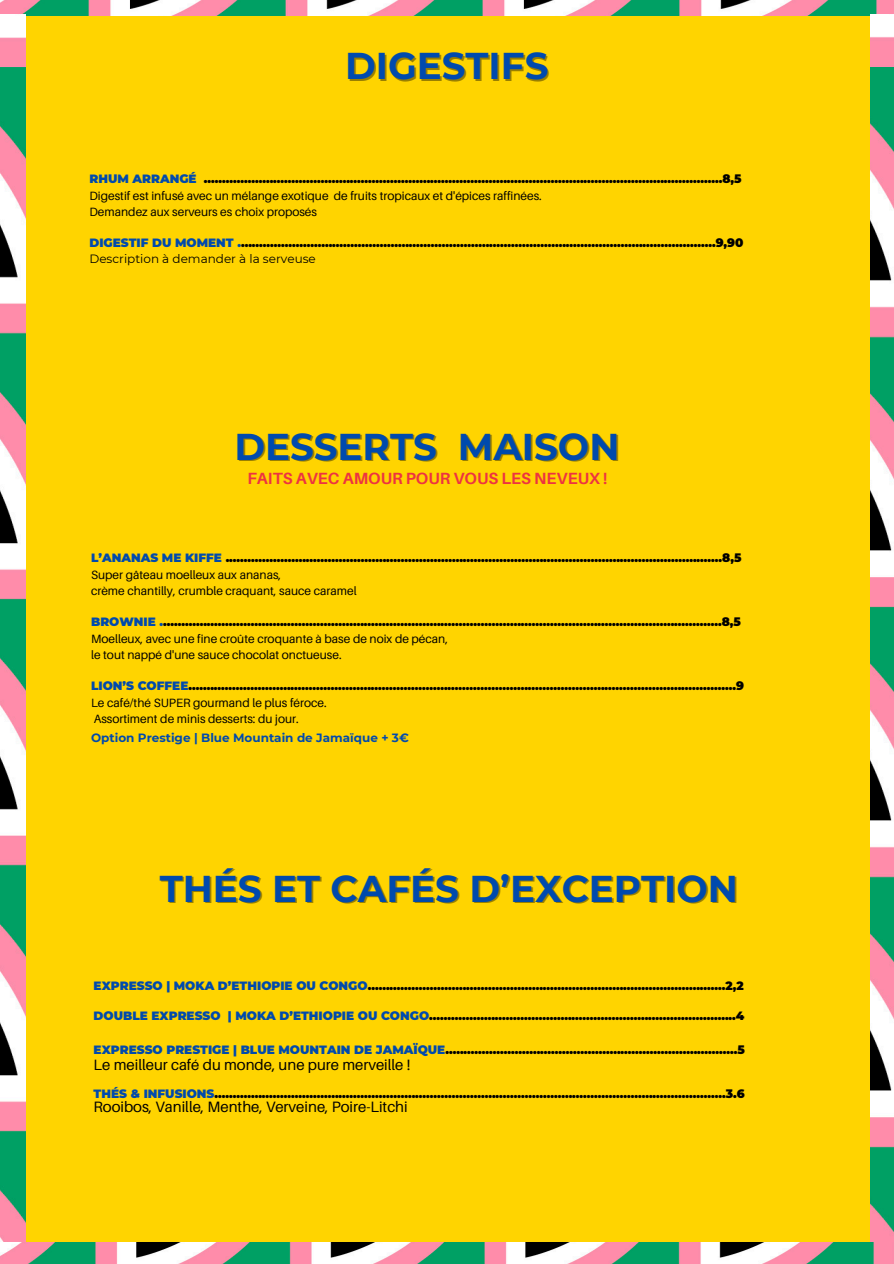
<style>
.page{position:relative;width:894px;height:1264px;background:#fff}
.page>*{position:absolute;margin:0;border:0;box-sizing:border-box;transform-origin:0 0}
.t1{font:700 37.2px "Montserrat";color:#004aad}
.t2{font:700 16.2px "Aileron";color:#ed3341}
.t3{font:15px "Aileron";color:#000}
.t4{font:900 12px/16px "Montserrat";color:#000}
.t5{font:12px/16px "Aileron";color:#000}
.t6{font:700 12px "Montserrat";color:#004aad}
.s1{color:#004aad}
.s2{font-weight:400}
</style>
<div class="page">
<div style="left:0;top:0;width:893px;height:1263px;background:#ffd400"></div>
<img style="left:0;top:0;width:893px;height:16px">
<img style="left:0;top:15px;width:26px;height:1227px">
<img style="left:870px;top:15px;width:23px;height:1248px">
<img style="left:0;top:1242px;width:893px;height:20px">
<h1 class="t1" style="left:345px;top:43px;width:205px">DIGESTIFS</h1>
<p class="t4" style="left:89px;top:171px;width:653px"><span class="s1">RHUM ARRANGÉ</span> ..............................................................................................................................................8,5</p>
<p class="t5" style="left:89px;top:188px;width:454px">Digestif est infusé avec un mélange exotique de fruits tropicaux et d'épices raffinées.<br>Demandez aux serveurs es choix proposés</p>
<p class="t4" style="left:89px;top:235px;width:655px"><span class="s1">DIGESTIF DU MOMENT .</span>..................................................................................................................................9,90<br><span class="s2">Description à demander à la serveuse</span></p>
<h1 class="t1" style="left:234px;top:423px;width:204px">DESSERTS</h1>
<h1 class="t1" style="left:458px;top:423px;width:163px">MAISON</h1>
<p class="t2" style="left:247px;top:468px;width:361px">FAITS AVEC AMOUR POUR VOUS LES NEVEUX !</p>
<p class="t4" style="left:91px;top:549px;width:651px"><span class="s1">L’ANANAS ME KIFFE</span> ........................................................................................................................................8,5</p>
<p class="t5" style="left:91px;top:566px;width:267px">Super gâteau moelleux aux ananas,<br>crème chantilly, crumble craquant, sauce caramel</p>
<p class="t4" style="left:91px;top:613px;width:651px"><span class="s1">BROWNIE .</span>.........................................................................................................................................................8,5</p>
<p class="t5" style="left:91px;top:630px;width:358px">Moelleux, avec une fine croûte croquante à base de noix de pécan, le tout nappé d'une sauce chocolat onctueuse.</p>
<p class="t4" style="left:91px;top:677px;width:654px"><span class="s1">LION’S COFFEE</span>......................................................................................................................................................9</p>
<p class="t5" style="left:91px;top:694px;width:237px">Le café/thé SUPER gourmand le plus féroce.<br>Assortiment de minis desserts: du jour.</p>
<p class="t6" style="left:91px;top:730px;width:319px">Option Prestige | Blue Mountain de Jamaïque + 3€</p>
<h1 class="t1" style="left:160px;top:865px;width:579px">THÉS ET CAFÉS D’EXCEPTION</h1>
<p class="t4" style="left:94px;top:977px;width:651px"><span class="s1">EXPRESSO | MOKA D’ETHIOPIE OU CONGO</span>..................................................................................................2,2</p>
<p class="t4" style="left:94px;top:1007px;width:652px"><span class="s1">DOUBLE EXPRESSO | MOKA D’ETHIOPIE OU CONGO</span>....................................................................................4</p>
<p class="t4" style="left:94px;top:1041px;width:652px"><span class="s1">EXPRESSO PRESTIGE | BLUE MOUNTAIN DE JAMAÏQUE</span>................................................................................5</p>
<p class="t3" style="left:94px;top:1055px;width:318px">Le meilleur café du monde, une pure merveille !</p>
<p class="t4" style="left:94px;top:1085px;width:652px"><span class="s1">THÉS &amp; INFUSIONS</span>............................................................................................................................................3.6</p>
<p class="t3" style="left:94px;top:1097px;width:315px">Rooibos, Vanille, Menthe, Verveine, Poire-Litchi</p>
</div>
